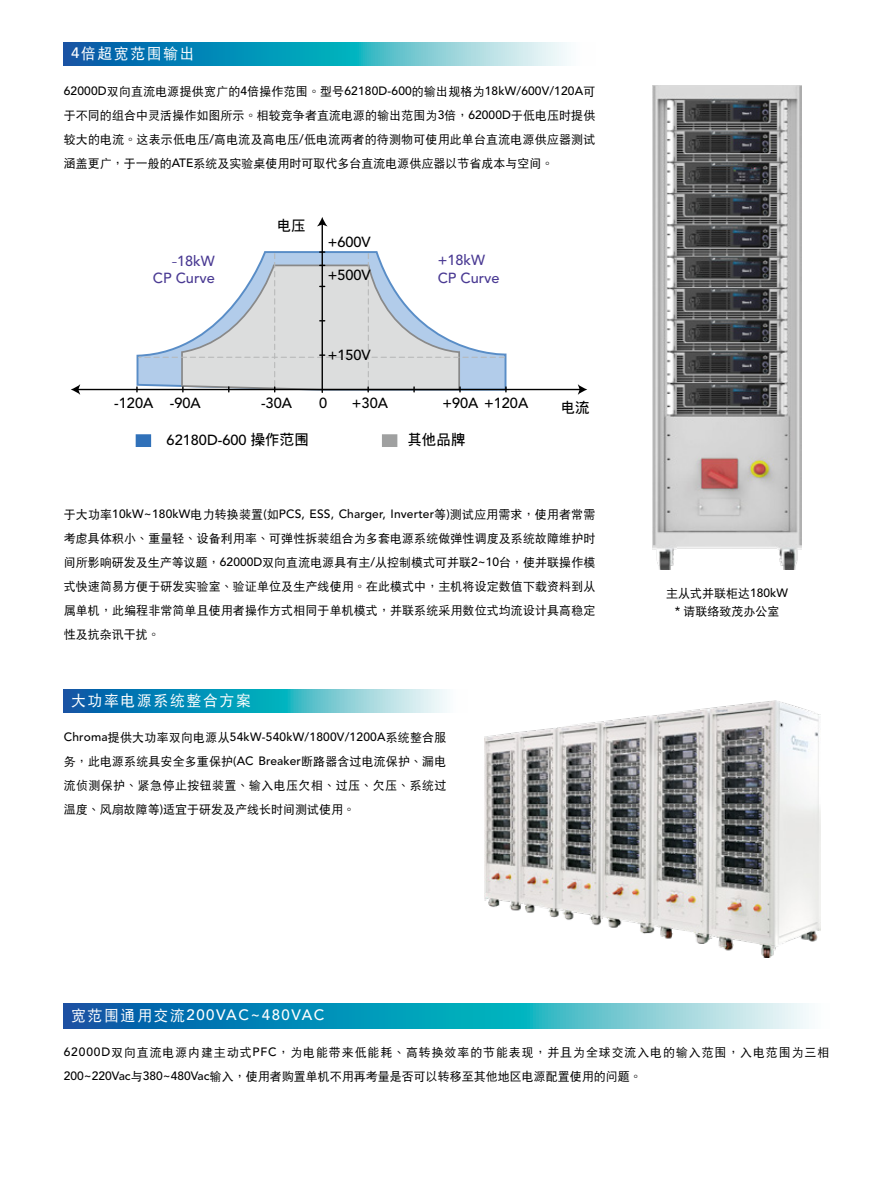
<style>
.page{position:relative;width:893px;height:1191px;background:#fff}
.page>*{position:absolute;margin:0;border:0;box-sizing:border-box;transform-origin:0 0}
.t1{font:500 15px "Avenir";letter-spacing:.1em;color:#fff}
.t2{font:15px "DF Hei W5 GB5";letter-spacing:.1em;color:#fff}
.t3{font:500 14.55px "Avenir";color:#000}
.t4{font:500 14.55px/17.4px "Avenir";color:#4a3a93}
.t5{font:700 14.55px "AR Hei B5 S";color:#000}
.t6{font:12px/24px "DF Hei W5 GB5";letter-spacing:.005em;color:#000;text-align:justify}
.t7{font:500 12px "Avenir";letter-spacing:.01em;color:#000}
.t8{font:12px/24px "DF Hei W5 GB5";letter-spacing:.07em;color:#000}
.s1{font-family:"Avenir";font-weight:500}
.s2{font-family:"DF Hei W5 GB5";font-weight:400}
.s3{font-family:"Adobe Ming Std";font-weight:300}
.s4{font-family:"AR Hei B5 S";font-weight:700}
</style>
<div class="page">
<svg style="left:64px;top:43px;width:503px;height:22px;background:#42a8c5"></svg>
<div style="left:136px;top:434px;width:15px;height:13px;background:#3071b9"></div>
<div style="left:382px;top:434px;width:15px;height:13px;background:#9fa0a0"></div>
<hr style="left:77px;top:389px;width:504px;height:1px;background:#000">
<svg style="left:71px;top:384px;width:9px;height:11px"></svg>
<svg style="left:578px;top:384px;width:9px;height:11px"></svg>
<hr style="left:322px;top:224px;width:1px;height:168px;background:#000">
<svg style="left:317px;top:217px;width:10px;height:9px"></svg>
<svg style="left:136px;top:251px;width:371px;height:141px"></svg>
<img style="left:653px;top:85px;width:148px;height:485px">
<svg style="left:64px;top:1003px;width:745px;height:25px;background:#39a5c3"></svg>
<img style="left:485px;top:700px;width:336px;height:257px">
<svg style="left:64px;top:689px;width:383px;height:23px;background:#42a8c5"></svg>
<p class="t2" style="left:71px;top:46px;width:125px"><span class="s1">4</span>倍超寬範圍輸出</p>
<p class="t7" style="left:64px;top:84px;width:533px">62000D<span class="s2">雙向直流電源提供寬廣的</span>4<span class="s2">倍操作範圍。型號</span>62180D-600<span class="s2">的輸出規格為</span>18kW/600V/120A<span class="s2">可</span></p>
<p class="t6" style="left:64px;top:103px;width:533px">於不同的組合中靈活操作如圖所示。相較競爭者直流電源的輸出範圍為<span class="s1">3</span>倍，<span class="s1">62000D</span>於低電壓時提供較大的電流。這表示低電壓<span class="s1">/</span>高電流及高電壓<span class="s1">/</span>低電流兩者的待測物可使用此單台直流電源供應器測試涵蓋更廣，於一般的<span class="s1">ATE</span>系統及實驗桌使用時可取代多台直流電源供應器以節省成本與空間。</p>
<p class="t4" style="left:153px;top:252px;width:63px;text-align:right"><span class="s3">-</span>18kW<br>CP Curve</p>
<p class="t5" style="left:277px;top:218px;width:31px">電壓</p>
<p class="t3" style="left:328px;top:233px;width:45px">+600V</p>
<p class="t3" style="left:328px;top:267px;width:45px">+500V</p>
<p class="t3" style="left:328px;top:346px;width:45px">+150V</p>
<p class="t4" style="left:438px;top:252px;width:63px">+18kW<br>CP Curve</p>
<p class="t3" style="left:114px;top:395px;width:88px">-120A -90A</p>
<p class="t3" style="left:261px;top:395px;width:32px">-30A</p>
<p class="t3" style="left:319px;top:395px;width:10px">0</p>
<p class="t3" style="left:352px;top:395px;width:38px">+30A</p>
<p class="t3" style="left:442px;top:395px;width:87px">+90A +120A</p>
<p class="t5" style="left:560px;top:400px;width:31px">電流</p>
<p class="t3" style="left:167px;top:431px;width:144px">62180D-600 <span class="s4">操作範圍</span></p>
<p class="t5" style="left:407px;top:432px;width:60px">其他品牌</p>
<p class="t7" style="left:64px;top:507px;width:533px"><span class="s2">於大功率</span>10kW~180kW<span class="s2">電力轉換裝置</span>(<span class="s2">如</span>PCS, ESS, Charger, Inverter<span class="s2">等</span>)<span class="s2">測試應用需求，使用者常需</span></p>
<p class="t6" style="left:64px;top:526px;width:533px">考慮具體積小、重量輕、設備利用率、可彈性拆裝組合為多套電源系統做彈性調度及系統故障維護時間所影響研發及生產等議題，<span class="s1">62000D</span>雙向直流電源具有主<span class="s1">/</span>從控制模式可並聯<span class="s1">2~10</span>台，使並聯操作模式快速簡易方便於研發實驗室、驗證單位及生產線使用。在此模式中，主機將設定數值下載資料到從屬單機，此編程非常簡單且使用者操作方式相同於單機模式，並聯系統採用數位式均流設計具高穩定性及抗雜訊干擾。</p>
<p class="t2" style="left:71px;top:692px;width:181px">大功率電源系統整合方案</p>
<p class="t7" style="left:64px;top:730px;width:384px">Chroma<span class="s2">提供大功率雙向電源從</span>54kW-540kW/1800V/1200A<span class="s2">系統整合服</span></p>
<p class="t6" style="left:64px;top:749px;width:384px">務，此電源系統具安全多重保護<span class="s1">(AC Breaker</span>斷路器含過電流保護、漏電流偵測保護、緊急停止按鈕裝置、輸入電壓欠相、過壓、欠壓、系統過溫度、風扇故障等<span class="s1">)</span>適宜於研發及產線長時間測試使用。</p>
<p class="t6" style="left:666px;top:585px;width:123px;line-height:18px;text-align:center">主從式並聯櫃達<span class="s1">180kW *</span> 請聯絡致茂辦公室</p>
<p class="t1" style="left:71px;top:1006px;width:255px"><span class="s2">寬範圍通用交流</span>200VAC~480VAC</p>
<p class="t8" style="left:64px;top:1040px;width:767px"><span class="s1">62000D</span>雙向直流電源內建主動式<span class="s1">PFC</span>，為電能帶來低能耗、高轉換效率的節能表現，並且為全球交流入電的輸入範圍，入電範圍為三相<br><span class="s1">200~220Vac</span>與<span class="s1">380~480Vac</span>輸入，使用者購置單機不用再考量是否可以轉移至其他地區電源配置使用的問題。</p>
</div>
